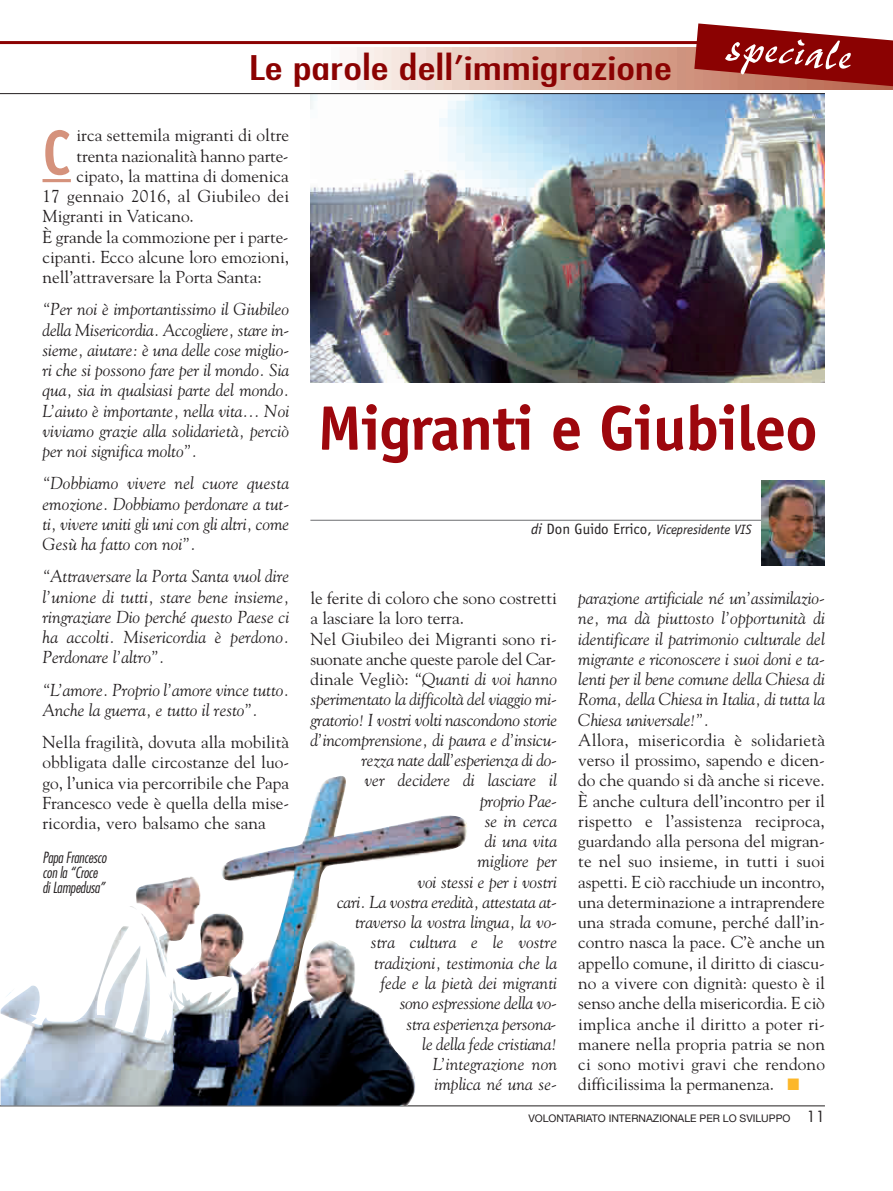
<style>
.page{position:relative;width:893px;height:1191px;background:#fff}
.page>*{position:absolute;margin:0;border:0;box-sizing:border-box;transform-origin:0 0}
.t1{font:700 63px "Officina Sans";letter-spacing:-.015em;color:#9d070d}
.t2{font:700 63px "Officina Sans";color:#d5927c;scale:.9 1}
.t3{font:48px "Pepita";color:#fff}
.t4{font:condensed 33px "Futura";color:#8b0202;scale:1.5 1}
.t5{font:italic 17.25px/20.2px "Goudy";letter-spacing:-.005em;color:#231f20;text-align:justify}
.t6{font:17.25px/20.2px "Goudy";color:#231f20;text-align:justify}
.t7{font:italic 300 condensed 15px/15px "Futura";color:#231f20}
.t8{font:15px "Futura";color:#231f20}
.t9{font:italic 13.5px "Officina Sans";letter-spacing:-.01em;color:#231f20}
.t10{font:10.5px "Helvetica Neue";color:#231f20}
.s1{font-size:15px}
.s2{font-style:normal;font-size:15px}
.s3{font-style:normal}
.s4{color:#fcb729}
</style>
<div class="page">
<img style="left:310px;top:94px;width:515px;height:289px">
<hr style="left:43px;top:179px;width:28px;height:3px;background:#d5927c">
<hr style="left:310px;top:520px;width:515px;height:1px;background:#6c6d70">
<img style="left:761px;top:480px;width:64px;height:86px">
<hr style="left:0;top:41px;width:825px;height:3px;background:#8b0202">
<hr style="left:0;top:93px;width:825px;height:1px;background:#231f20">
<img style="left:357px;top:47px;width:536px;height:43px">
<svg style="left:694px;top:23px;width:199px;height:64px"></svg>
<hr style="left:0;top:1105px;width:825px;height:1px;background:#231f20">
<img style="left:1px;top:776px;width:466px;height:329px">
<img style="left:1px;top:1105px;width:407px;height:1px">
<h3 class="t4" style="left:248px;top:53px;width:284px">Le parole dell’immigrazione</h3>
<h2 class="t3" style="left:728px;top:13px;width:128px;rotate:5deg">speciale</h2>
<p class="t6" style="left:77px;top:126px;width:214px">irca settemila migranti di oltre</p>
<p class="t6" style="left:77px;top:147px;width:214px">trenta nazionalità hanno parte-</p>
<p class="t6" style="left:77px;top:167px;width:214px">cipato, la mattina di domenica</p>
<p class="t6" style="left:43px;top:187px;width:248px">17 gennaio 2016, al Giubileo dei</p>
<p class="t6" style="left:43px;top:207px;width:153px">Migranti in Vaticano.</p>
<p class="t6" style="left:43px;top:228px;width:247px">È grande la commozione per i parte-</p>
<p class="t6" style="left:43px;top:248px;width:248px">cipanti. Ecco alcune loro emozioni,</p>
<p class="t6" style="left:43px;top:268px;width:221px">nell’attraversare la Porta Santa:</p>
<p class="t5" style="left:43px;top:300px;width:248px">“Per noi è importantissimo il Giubileo della Misericordia. Accogliere, stare in&shy;sieme, aiutare: è una delle cose miglio&shy;ri che si possono fare per il mondo. Sia qua, sia in qualsiasi parte del mondo.<br>L’aiuto è importante, nella vita… Noi viviamo grazie alla solidarietà, perciò per noi significa molto”.</p>
<p class="t5" style="left:43px;top:474px;width:248px">“Dobbiamo vivere nel cuore questa emozione. Dobbiamo perdonare a tut&shy;ti, vivere uniti gli uni con gli altri, come Gesù ha fatto con noi”.</p>
<p class="t5" style="left:43px;top:567px;width:248px">“Attraversare la Porta Santa vuol dire l’unione di tutti, stare bene insieme, ringraziare Dio perché questo Paese ci ha accolti. Misericordia è perdono.<br>Perdonare l’altro”.</p>
<p class="t5" style="left:43px;top:681px;width:248px">“L’amore. Proprio l’amore vince tutto.<br>Anche la guerra, e tutto il resto”.</p>
<p class="t6" style="left:43px;top:733px;width:248px">Nella fragilità, dovuta alla mobilità obbligata dalle circostanze del luo&shy;go, l’unica via percorribile che Papa Francesco vede è quella della mise&shy;ricordia, vero balsamo che sana</p>
<h1 class="t2" style="left:43px;top:128px;width:33px">C</h1>
<p class="t7" style="left:43px;top:850px;width:68px">Papa Francesco con la “Croce diLampedusa”</p>
<h1 class="t1" style="left:318px;top:404px;width:502px">Migranti e Giubileo</h1>
<p class="t9" style="left:531px;top:524px;width:222px"><span class="s1">di</span> <span class="s2">Don Guido Errico,</span> Vicepresidente VIS</p>
<p class="t6" style="left:310px;top:589px;width:248px">le ferite di coloro che sono costretti</p>
<p class="t6" style="left:310px;top:609px;width:155px">a lasciare la loro terra.</p>
<p class="t6" style="left:310px;top:630px;width:248px">Nel Giubileo dei Migranti sono ri-</p>
<p class="t6" style="left:310px;top:650px;width:247px">suonate anche queste parole del Car-</p>
<p class="t5" style="left:310px;top:670px;width:248px"><span class="s3">dinale Vegliò:</span> “Quanti di voi hanno</p>
<p class="t5" style="left:310px;top:690px;width:248px">sperimentato la difficoltà del viaggio mi-</p>
<p class="t5" style="left:310px;top:711px;width:248px">gratorio! I vostri volti nascondono storie</p>
<p class="t5" style="left:310px;top:731px;width:248px">d’incomprensione, di paura e d’insicu-</p>
<p class="t5" style="left:361px;top:751px;width:197px">rezza nate dall’esperienza di do-</p>
<p class="t5" style="left:364px;top:771px;width:194px">ver decidere di lasciare il</p>
<p class="t5" style="left:480px;top:792px;width:78px">proprio Pae-</p>
<p class="t5" style="left:485px;top:812px;width:74px">se in cerca</p>
<p class="t5" style="left:485px;top:832px;width:74px">di una vita</p>
<p class="t5" style="left:478px;top:852px;width:81px">migliore per</p>
<p class="t5" style="left:417px;top:873px;width:141px">voi stessi e per i vostri</p>
<p class="t5" style="left:337px;top:893px;width:221px">cari. La vostra eredità, attestata at-</p>
<p class="t5" style="left:355px;top:913px;width:203px">traverso la vostra lingua, la vo-</p>
<p class="t5" style="left:371px;top:933px;width:188px">stra cultura e le vostre</p>
<p class="t5" style="left:374px;top:954px;width:184px">tradizioni, testimonia che la</p>
<p class="t5" style="left:380px;top:974px;width:178px">fede e la pietà dei migranti</p>
<p class="t5" style="left:400px;top:994px;width:159px">sono espressione della vo-</p>
<p class="t5" style="left:406px;top:1014px;width:151px">stra esperienza persona-</p>
<p class="t5" style="left:422px;top:1035px;width:136px">le della fede cristiana!</p>
<p class="t5" style="left:433px;top:1055px;width:126px">L’integrazione non</p>
<p class="t5" style="left:434px;top:1075px;width:124px">implica né una se-</p>
<p class="t5" style="left:578px;top:589px;width:248px">parazione artificiale né un’assimilazio&shy;ne, ma dà piuttosto l’opportunità di identificare il patrimonio culturale del migrante e riconoscere i suoi doni e ta&shy;lenti per il bene comune della Chiesa di Roma, della Chiesa in Italia, di tutta la Chiesa universale!”.</p>
<p class="t6" style="left:578px;top:731px;width:248px">Allora, misericordia è solidarietà verso il prossimo, sapendo e dicen&shy;do che quando si dà anche si riceve.<br>È anche cultura dell’incontro per il rispetto e l’assistenza reciproca, guardando alla persona del migran&shy;te nel suo insieme, in tutti i suoi aspetti. E ciò racchiude un incontro, una determinazione a intraprendere una strada comune, perché dall’in&shy;contro nasca la pace. C’è anche un appello comune, il diritto di ciascu&shy;no a vivere con dignità: questo è il senso anche della misericordia. E ciò implica anche il diritto a poter ri&shy;manere nella propria patria se non ci sono motivi gravi che rendono difficilissima la permanenza. <span class="s4">■</span></p>
<p class="t10" style="left:528px;top:1114px;width:264px">VOLONTARIATO INTERNAZIONALE PER LO SVILUPPO</p>
<p class="t8" style="left:806px;top:1109px;width:20px">11</p>
</div>
